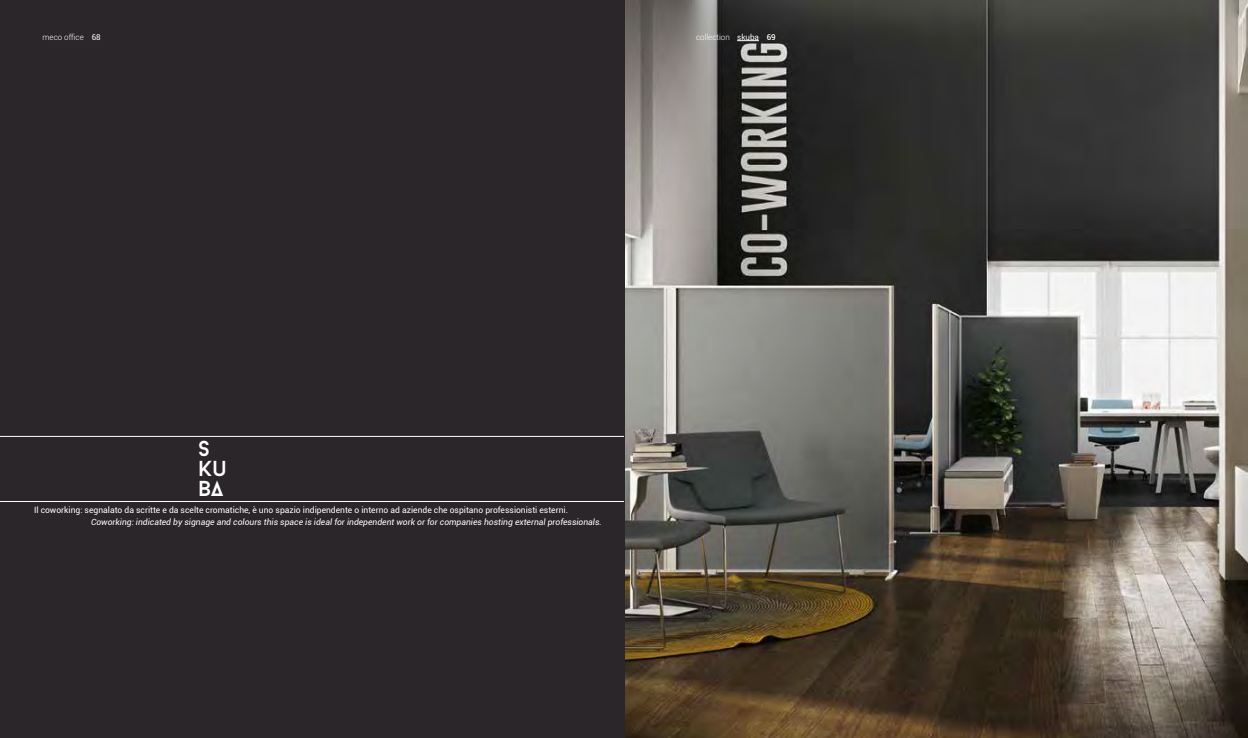
<style>
.page{position:relative;width:1248px;height:738px;background:#fff}
.page>*{position:absolute;margin:0;border:0;box-sizing:border-box;transform-origin:0 0}
.t1{font:21.6px/20px "Baron Neue";color:#fff}
.t2{font:8.5px "Roboto";color:#fff}
.t3{font:italic 8.5px "Roboto";color:#fff}
.t4{font:300 8px "Roboto";color:#fff}
.s1{font-weight:400}
.s2{font-weight:500}
</style>
<div class="page">
<img style="left:624px;top:0;width:623px;height:737px">
<div style="left:0;top:0;width:624px;height:737px;background:#2b262a"></div>
<hr style="left:0;top:435px;width:624px;height:1px;background:#fff">
<hr style="left:0;top:500px;width:624px;height:1px;background:#fff">
<svg style="left:737px;top:40px;width:21px;height:1px"></svg>
<p class="t4" style="left:43px;top:32px;width:60px">meco office <span class="s1">68</span></p>
<p class="t4" style="left:696px;top:32px;width:81px">collection <span class="s1">skuba</span> <span class="s2">69</span></p>
<h1 class="t1" style="left:198px;top:438px;width:30px">S<br>Ku<br>BA</h1>
<p class="t2" style="left:34px;top:504px;width:535px">Il coworking: segnalato da scritte e da scelte cromatiche, è uno spazio indipendente o interno ad aziende che ospitano professionisti esterni.</p>
<p class="t3" style="left:91px;top:515px;width:512px">Coworking: indicated by signage and colours this space is ideal for independent work or for companies hosting external professionals.</p>
</div>
